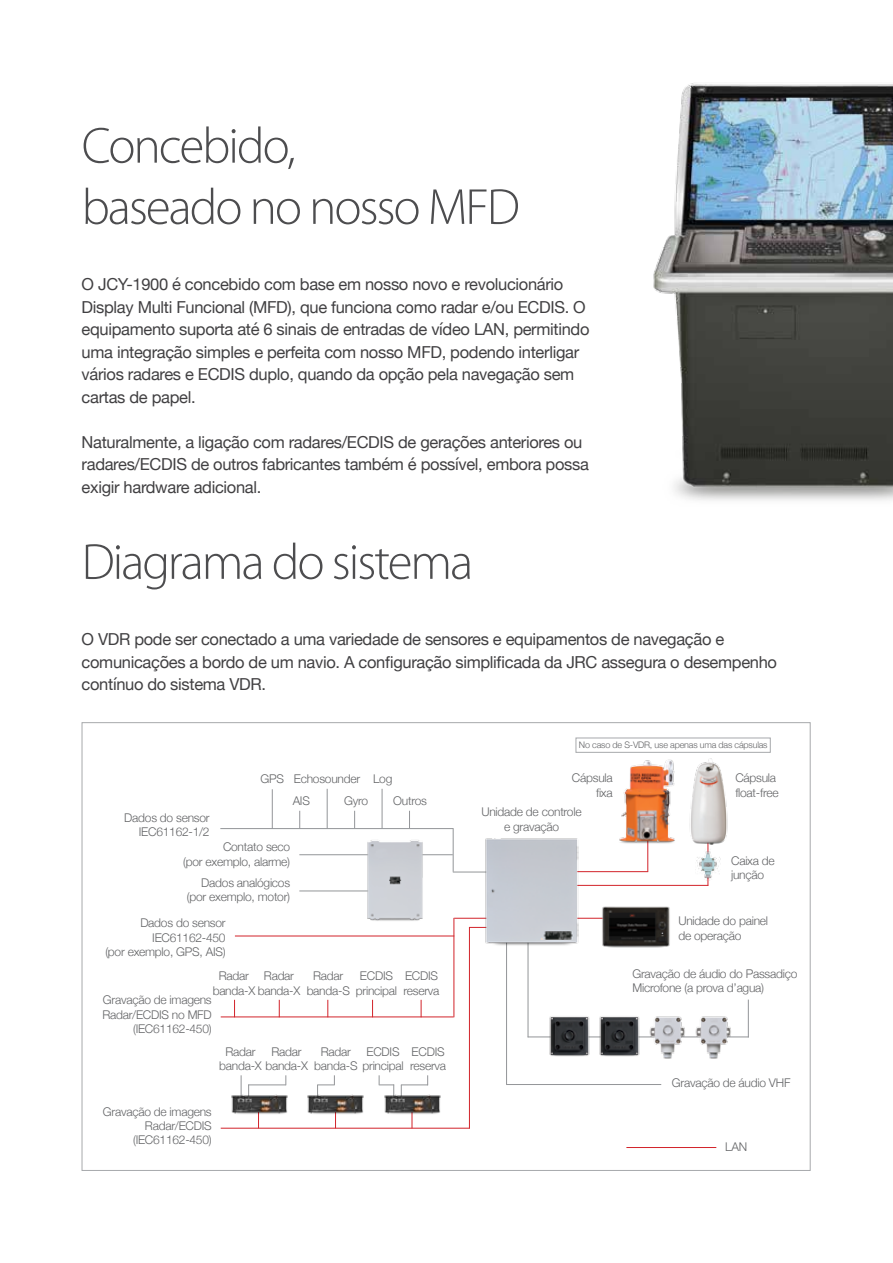
<style>
.page{position:relative;width:893px;height:1263px;background:#fff}
.page>*{position:absolute;margin:0;border:0;box-sizing:border-box;transform-origin:0 0}
.t1{font:300 51px/61.2px "Myriad Pro";letter-spacing:-.04em;color:#4d4d4f}
.t2{font:16.5px/22.5px "Helvetica Neue";letter-spacing:-.02em;color:#414042}
.t3{font:300 12px/14.4px "Helvetica Neue";letter-spacing:-.02em;color:#636466}
.t4{font:300 9px "Helvetica Neue";letter-spacing:-.02em;color:#636466}
</style>
<div class="page">
<img style="left:653px;top:83px;width:240px;height:418px">
<div style="left:576px;top:738px;width:194px;height:14px;background:#fff;border:1px solid #a7a9ac"></div>
<hr style="left:708px;top:828px;width:1px;height:58px;background:#d2232a">
<hr style="left:647px;top:828px;width:1px;height:44px;background:#d2232a">
<hr style="left:453px;top:828px;width:1px;height:44px;background:#939598">
<hr style="left:454px;top:918px;width:1px;height:99px;background:#d2232a">
<hr style="left:469px;top:927px;width:1px;height:201px;background:#d2232a">
<hr style="left:272px;top:789px;width:1px;height:40px;background:#939598">
<svg style="left:299px;top:811px;width:1px;height:17px"></svg>
<svg style="left:327px;top:1000px;width:1px;height:16px"></svg>
<svg style="left:234px;top:1000px;width:1px;height:16px"></svg>
<svg style="left:241px;top:1075px;width:1px;height:17px"></svg>
<svg style="left:354px;top:811px;width:1px;height:17px"></svg>
<svg style="left:372px;top:1000px;width:1px;height:16px"></svg>
<svg style="left:279px;top:1000px;width:1px;height:16px"></svg>
<hr style="left:382px;top:789px;width:1px;height:39px;background:#939598">
<hr style="left:327px;top:789px;width:1px;height:39px;background:#939598">
<svg style="left:409px;top:811px;width:1px;height:17px"></svg>
<hr style="left:748px;top:999px;width:1px;height:38px;background:#939598">
<svg style="left:421px;top:1000px;width:1px;height:16px"></svg>
<hr style="left:528px;top:940px;width:1px;height:97px;background:#939598">
<hr style="left:506px;top:940px;width:1px;height:144px;background:#939598">
<hr style="left:501px;top:871px;width:147px;height:1px;background:#d2232a">
<hr style="left:626px;top:1147px;width:90px;height:1px;background:#d2232a">
<hr style="left:220px;top:828px;width:233px;height:1px;background:#939598">
<hr style="left:299px;top:854px;width:154px;height:1px;background:#939598">
<hr style="left:299px;top:890px;width:75px;height:1px;background:#939598">
<hr style="left:453px;top:872px;width:74px;height:1px;background:#939598">
<hr style="left:469px;top:927px;width:74px;height:1px;background:#d2232a">
<hr style="left:541px;top:885px;width:167px;height:1px;background:#d2232a">
<hr style="left:454px;top:918px;width:200px;height:1px;background:#d2232a">
<hr style="left:221px;top:1128px;width:249px;height:1px;background:#d2232a">
<hr style="left:248px;top:1084px;width:38px;height:1px;background:#939598">
<svg style="left:317px;top:1075px;width:19px;height:53px"></svg>
<svg style="left:379px;top:1075px;width:15px;height:17px"></svg>
<svg style="left:401px;top:1075px;width:27px;height:53px"></svg>
<hr style="left:221px;top:1016px;width:233px;height:1px;background:#d2232a">
<hr style="left:235px;top:936px;width:219px;height:1px;background:#d2232a">
<hr style="left:528px;top:1036px;width:221px;height:1px;background:#939598">
<hr style="left:506px;top:1084px;width:155px;height:1px;background:#939598">
<img style="left:619px;top:759px;width:56px;height:96px">
<img style="left:480px;top:838px;width:106px;height:116px">
<img style="left:599px;top:906px;width:71px;height:42px">
<img style="left:689px;top:758px;width:39px;height:90px">
<img style="left:543px;top:1016px;width:49px;height:41px">
<img style="left:592px;top:1016px;width:52px;height:41px">
<img style="left:644px;top:1016px;width:93px;height:43px">
<img style="left:355px;top:840px;width:79px;height:81px">
<img style="left:231px;top:1092px;width:57px;height:25px">
<img style="left:307px;top:1092px;width:57px;height:25px">
<img style="left:384px;top:1092px;width:57px;height:25px">
<img style="left:696px;top:849px;width:24px;height:31px">
<h1 class="t1" style="left:82px;top:115px;width:440px">Concebido,<br>baseado no nosso MFD</h1>
<p class="t2" style="left:82px;top:274px;width:509px">O JCY-1900 é concebido com base em nosso novo e revolucionário Display Multi Funcional (MFD), que funciona como radar e/ou ECDIS. O equipamento suporta até 6 sinais de entradas de vídeo LAN, permitindo uma integração simples e perfeita com nosso MFD, podendo interligar vários radares e ECDIS duplo, quando da opção pela navegação sem cartas de papel.</p>
<p class="t2" style="left:82px;top:432px;width:509px">Naturalmente, a ligação com radares/ECDIS de gerações anteriores ou radares/ECDIS de outros fabricantes também é possível, embora possa exigir hardware adicional.</p>
<h1 class="t1" style="left:82px;top:531px;width:393px">Diagrama do sistema</h1>
<p class="t2" style="left:82px;top:629px;width:697px">O VDR pode ser conectado a uma variedade de sensores e equipamentos de navegação e comunicações a bordo de um navio. A configuração simplificada da JRC assegura o desempenho contínuo do sistema VDR.</p>
<p class="t3" style="left:124px;top:810px;width:87px;text-align:right">Dados do sensor<br>IEC61162-1/2</p>
<p class="t3" style="left:260px;top:770px;width:25px">GPS</p>
<p class="t3" style="left:344px;top:767px;width:50px;line-height:21.6px;text-indent:-50px">Echosounder Log<br>Gyro</p>
<p class="t3" style="left:293px;top:792px;width:19px">AIS</p>
<p class="t3" style="left:393px;top:792px;width:35px">Outros</p>
<p class="t3" style="left:183px;top:839px;width:109px;text-align:right">Contato seco<br>(por exemplo, alarme)</p>
<p class="t3" style="left:187px;top:874px;width:105px;text-align:right">Dados analógicos (por exemplo, motor)</p>
<p class="t3" style="left:105px;top:915px;width:122px;text-align:right">Dados do sensor<br>IEC61162-450<br>(por exemplo, GPS, AIS)</p>
<p class="t3" style="left:356px;top:968px;width:43px;text-align:center">ECDIS principal</p>
<p class="t3" style="left:404px;top:968px;width:37px">ECDIS reserva</p>
<p class="t3" style="left:213px;top:968px;width:89px;text-indent:6px">Radar<br>banda-X banda-X</p>
<p class="t3" style="left:264px;top:968px;width:32px">Radar</p>
<p class="t3" style="left:307px;top:968px;width:45px;text-align:center">Radar banda-S</p>
<p class="t3" style="left:102px;top:992px;width:111px;text-align:right">Gravação de imagens<br>Radar/ECDIS no MFD (IEC61162-450)</p>
<p class="t3" style="left:314px;top:1044px;width:91px;text-indent:52px">ECDIS banda-S principal</p>
<p class="t3" style="left:410px;top:1044px;width:37px">ECDIS reserva</p>
<p class="t3" style="left:219px;top:1044px;width:90px;text-indent:6px">Radar<br>banda-X banda-X</p>
<p class="t3" style="left:272px;top:1044px;width:32px">Radar</p>
<p class="t3" style="left:321px;top:1044px;width:32px">Radar</p>
<p class="t3" style="left:103px;top:1103px;width:110px;text-align:right">Gravação de imagens<br>Radar/ECDIS (IEC61162-450)</p>
<p class="t4" style="left:579px;top:738px;width:190px">No caso de S-VDR, use apenas uma das cápsulas</p>
<p class="t3" style="left:572px;top:770px;width:42px;text-align:right">Cápsula fixa</p>
<p class="t3" style="left:481px;top:804px;width:102px;text-align:center">Unidade de controle e gravação</p>
<p class="t3" style="left:735px;top:770px;width:45px">Cápsula float-free</p>
<p class="t3" style="left:731px;top:852px;width:45px">Caixa de junção</p>
<p class="t3" style="left:678px;top:913px;width:91px">Unidade do painel de operação</p>
<p class="t3" style="left:632px;top:965px;width:166px">Gravação de áudio do Passadiço<br>Microfone (a prova d’agua)</p>
<p class="t3" style="left:672px;top:1075px;width:120px">Gravação de áudio VHF</p>
<p class="t3" style="left:725px;top:1139px;width:23px">LAN</p>
</div>
